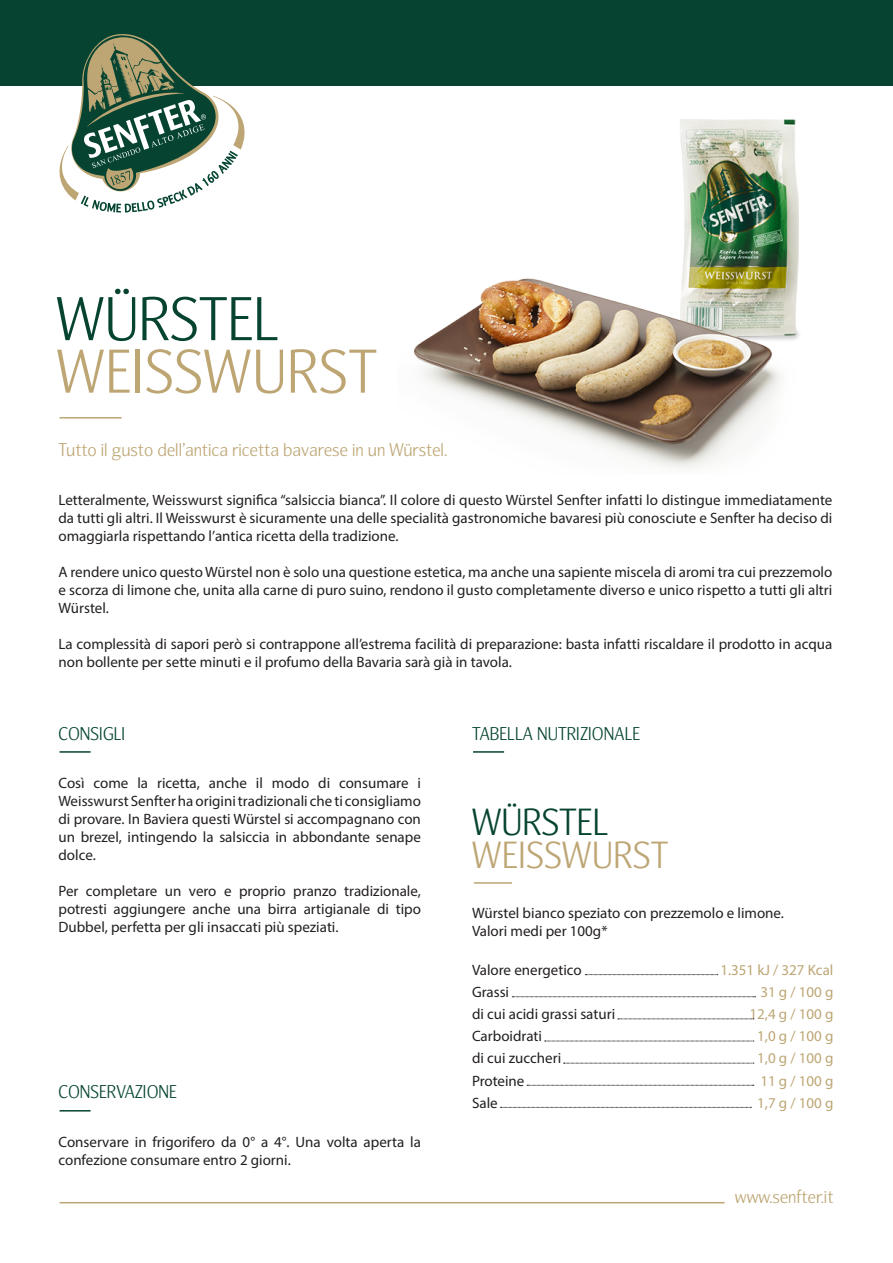
<style>
.page{position:relative;width:893px;height:1263px;background:#fff}
.page>*{position:absolute;margin:0;border:0;box-sizing:border-box;transform-origin:0 0}
.t1{font:300 60px "Nat Grotesk";letter-spacing:.01em;color:#bda674}
.t2{font:300 60px "Nat Grotesk";color:#064431}
.t3{font:300 36.75px "Nat Grotesk";letter-spacing:.01em;color:#bda674}
.t4{font:300 36.75px "Nat Grotesk";color:#064431}
.t5{font:300 18px "Nat Grotesk";color:#bda674}
.t6{font:300 18px "Nat Grotesk";color:#064431}
.t7{font:15px/18px "Myriad Pro";color:#231f20;text-align:justify}
.t8{font:15px "Myriad Pro";color:#bda674}
</style>
<div class="page">
<div style="left:0;top:0;width:893px;height:85px;background:#064431"></div>
<svg style="left:58px;top:34px;width:188px;height:178px"></svg>
<hr style="left:60px;top:1202px;width:665px;height:1px;background:#bda674">
<hr style="left:60px;top:417px;width:62px;height:2px;background:#bda674">
<hr style="left:60px;top:751px;width:31px;height:2px;background:#064431">
<hr style="left:473px;top:751px;width:31px;height:2px;background:#064431">
<hr style="left:474px;top:882px;width:38px;height:2px;background:#bda674">
<svg style="left:585px;top:974px;width:133px;height:1px"></svg>
<svg style="left:512px;top:996px;width:244px;height:1px"></svg>
<svg style="left:618px;top:1019px;width:136px;height:1px"></svg>
<svg style="left:545px;top:1041px;width:209px;height:1px"></svg>
<svg style="left:564px;top:1063px;width:190px;height:1px"></svg>
<svg style="left:527px;top:1085px;width:227px;height:1px"></svg>
<svg style="left:500px;top:1107px;width:251px;height:1px"></svg>
<hr style="left:60px;top:1110px;width:31px;height:1px;background:#064431">
<img style="left:414px;top:119px;width:386px;height:349px">
<p class="t2" style="left:56px;top:285px;width:225px">WÜRSTEL</p>
<p class="t1" style="left:57px;top:338px;width:322px">WEISSWURST</p>
<p class="t5" style="left:58px;top:440px;width:390px">Tutto il gusto dell’antica ricetta bavarese in un Würstel.</p>
<p class="t7" style="left:58px;top:490px;width:775px">Letteralmente, Weisswurst significa “salsiccia bianca”. Il colore di questo Würstel Senfter infatti lo distingue immediatamente da tutti gli altri. Il Weisswurst è sicuramente una delle specialità gastronomiche bavaresi più conosciute e Senfter ha deciso di omaggiarla rispettando l’antica ricetta della tradizione.</p>
<p class="t7" style="left:58px;top:562px;width:775px">A rendere unico questo Würstel non è solo una questione estetica, ma anche una sapiente miscela di aromi tra cui prezzemolo e scorza di limone che, unita alla carne di puro suino, rendono il gusto completamente diverso e unico rispetto a tutti gli altri Würstel.</p>
<p class="t7" style="left:58px;top:634px;width:775px">La complessità di sapori però si contrappone all’estrema facilità di preparazione: basta infatti riscaldare il prodotto in acqua non bollente per sette minuti e il profumo della Bavaria sarà già in tavola.</p>
<p class="t6" style="left:58px;top:723px;width:68px">CONSIGLI</p>
<p class="t7" style="left:58px;top:774px;width:364px">Così come la ricetta, anche il modo di consumare i Weisswurst Senfter ha origini tradizionali che ti consigliamo di provare. In Baviera questi Würstel si accompagnano con un brezel, intingendo la salsiccia in abbondante senape dolce.</p>
<p class="t7" style="left:58px;top:882px;width:364px">Per completare un vero e proprio pranzo tradizionale, potresti aggiungere anche una birra artigianale di tipo Dubbel, perfetta per gli insaccati più speziati.</p>
<p class="t6" style="left:58px;top:1082px;width:120px">CONSERVAZIONE</p>
<p class="t7" style="left:58px;top:1132px;width:364px">Conservare in frigorifero da 0° a 4°. Una volta aperta la confezione consumare entro 2 giorni.</p>
<p class="t6" style="left:472px;top:723px;width:170px">TABELLA NUTRIZIONALE</p>
<p class="t4" style="left:472px;top:802px;width:138px">WÜRSTEL</p>
<p class="t3" style="left:472px;top:834px;width:198px">WEISSWURST</p>
<p class="t7" style="left:472px;top:903px;width:314px">Würstel bianco speziato con prezzemolo e limone.</p>
<p class="t7" style="left:472px;top:921px;width:137px">Valori medi per 100g*</p>
<p class="t7" style="left:472px;top:961px;width:111px">Valore energetico</p>
<p class="t7" style="left:472px;top:983px;width:39px">Grassi</p>
<p class="t7" style="left:472px;top:1005px;width:145px">di cui acidi grassi saturi</p>
<p class="t7" style="left:472px;top:1027px;width:72px">Carboidrati</p>
<p class="t7" style="left:472px;top:1049px;width:91px">di cui zuccheri</p>
<p class="t7" style="left:472px;top:1071px;width:54px">Proteine</p>
<p class="t7" style="left:472px;top:1093px;width:27px">Sale</p>
<p class="t8" style="left:720px;top:961px;width:115px">1.351 kJ / 327 Kcal</p>
<p class="t8" style="left:760px;top:983px;width:75px">31 g / 100 g</p>
<p class="t8" style="left:749px;top:1005px;width:85px">12,4 g / 100 g</p>
<p class="t8" style="left:757px;top:1027px;width:78px">1,0 g / 100 g</p>
<p class="t8" style="left:757px;top:1049px;width:78px">1,0 g / 100 g</p>
<p class="t8" style="left:760px;top:1071px;width:75px">11 g / 100 g</p>
<p class="t8" style="left:757px;top:1093px;width:78px">1,7 g / 100 g</p>
<p class="t5" style="left:735px;top:1187px;width:100px">www.senfter.it</p>
</div>
